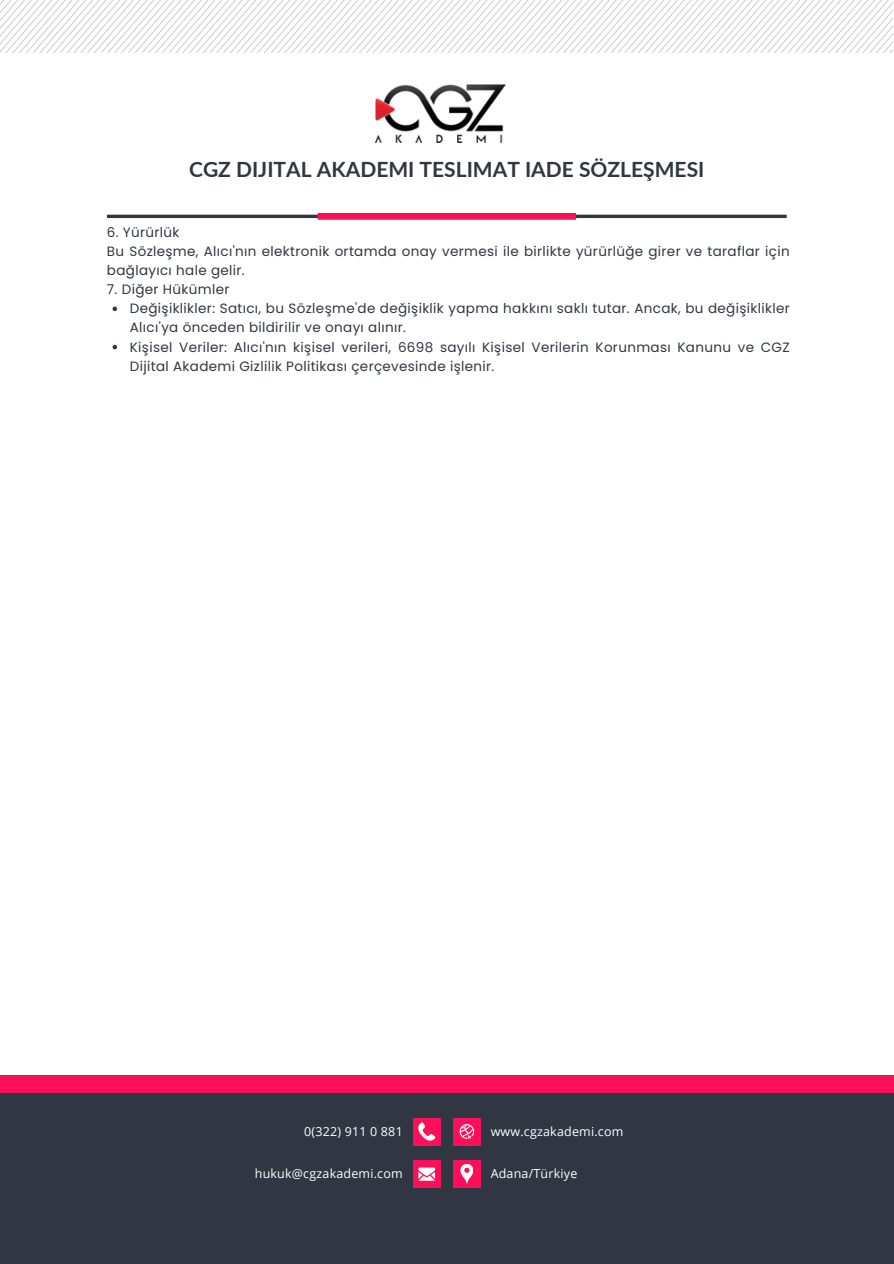
<style>
.page{position:relative;width:894px;height:1264px;background:#fff}
.page>*{position:absolute;margin:0;border:0;box-sizing:border-box;transform-origin:0 0}
.t1{font:700 21px "Lato";color:#303642}
.t2{font:13.5px/19.2px "Poppins";letter-spacing:.025em;color:#303642}
.t3{font:12.45px "Open Sans";letter-spacing:.015em;color:#fff}
</style>
<div class="page">
<svg style="left:112px;top:306px;width:5px;height:5px"></svg>
<svg style="left:112px;top:345px;width:5px;height:4px"></svg>
<img style="left:1px;top:0;width:891px;height:53px">
<hr style="left:107px;top:215px;width:679px;height:3px;background:#303642">
<div style="left:317px;top:213px;width:259px;height:7px;background:#fa1059"></div>
<img style="left:375px;top:85px;width:130px;height:57px">
<div style="left:0;top:1075px;width:893px;height:188px;background:#303642"></div>
<div style="left:0;top:1075px;width:893px;height:18px;background:#fa1059"></div>
<div style="left:413px;top:1117px;width:27px;height:28px;background:#fa1059"></div>
<div style="left:413px;top:1160px;width:27px;height:27px;background:#fa1059"></div>
<div style="left:453px;top:1117px;width:27px;height:28px;background:#fa1059"></div>
<div style="left:453px;top:1160px;width:27px;height:27px;background:#fa1059"></div>
<svg style="left:418px;top:1167px;width:17px;height:13px"></svg>
<svg style="left:459px;top:1124px;width:15px;height:15px"></svg>
<svg style="left:460px;top:1164px;width:13px;height:20px"></svg>
<svg style="left:418px;top:1122px;width:17px;height:18px"></svg>
<p class="t1" style="left:189px;top:156px;width:516px">CGZ DIJITAL AKADEMI TESLIMAT IADE SÖZLEŞMESI</p>
<p class="t2" style="left:107px;top:222px;width:74px">6. Yürürlük</p>
<p class="t2" style="left:107px;top:241px;width:684px">Bu Sözleşme, Alıcı'nın elektronik ortamda onay vermesi ile birlikte yürürlüğe girer ve taraflar için bağlayıcı hale gelir.</p>
<h1 class="t2" style="left:107px;top:280px;width:124px">7. Diğer Hükümler</h1>
<p class="t2" style="left:130px;top:299px;width:661px">Değişiklikler: Satıcı, bu Sözleşme'de değişiklik yapma hakkını saklı tutar. Ancak, bu değişiklikler<br>Alıcı'ya önceden bildirilir ve onayı alınır.</p>
<p class="t2" style="left:130px;top:337px;width:661px">Kişisel Veriler: Alıcı'nın kişisel verileri, 6698 sayılı Kişisel Verilerin Korunması Kanunu ve CGZ<br>Dijital Akademi Gizlilik Politikası çerçevesinde işlenir.</p>
<p class="t3" style="left:304px;top:1122px;width:100px">0(322) 911 0 881</p>
<p class="t3" style="left:255px;top:1164px;width:149px">hukuk@cgzakademi.com</p>
<p class="t3" style="left:490px;top:1122px;width:134px">www.cgzakademi.com</p>
<p class="t3" style="left:490px;top:1164px;width:88px">Adana/Türkiye</p>
</div>
